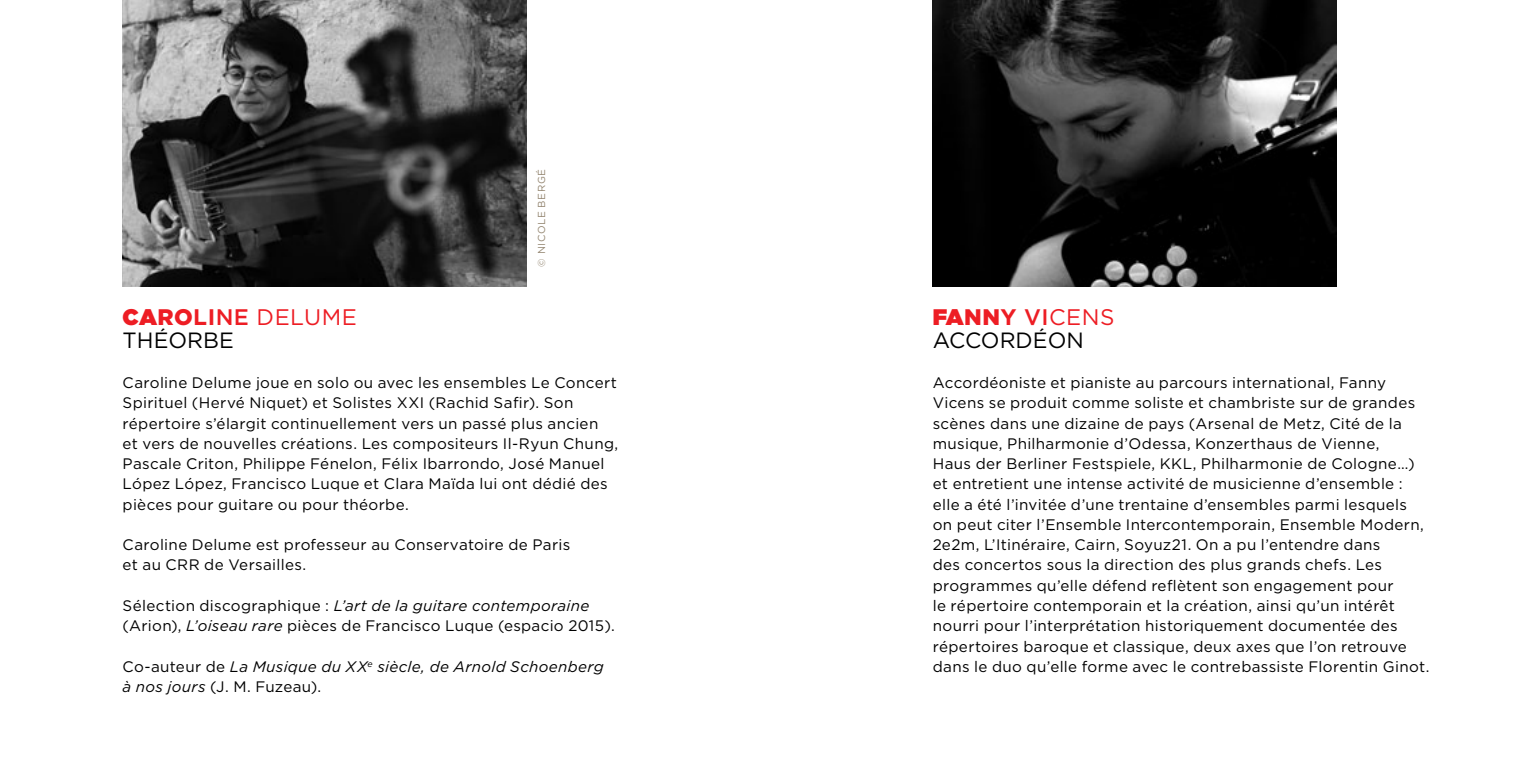
<style>
.page{position:relative;width:1531px;height:766px;background:#fff}
.page>*{position:absolute;margin:0;border:0;box-sizing:border-box;transform-origin:0 0}
.t1{font:22.5px "Gotham";letter-spacing:.02em;color:#ed1d24}
.t2{font:22.05px "Gotham";color:#000}
.t3{font:15.3px/20.2px "Gotham";letter-spacing:.02em;color:#000}
.t4{font:italic 15.3px/20.2px "Gotham";letter-spacing:.02em;color:#000}
.t5{font:10.12px "Gotham";letter-spacing:.07em;color:#948671}
.s1{font-weight:900}
.s2{font-weight:700}
.s3{font-weight:500}
.s4{font-style:italic}
.s5{font-style:normal}
</style>
<div class="page">
<img style="left:123px;top:0;width:404px;height:287px">
<img style="left:933px;top:0;width:404px;height:287px">
<p class="t5" style="left:535px;top:266px;width:99px;rotate:-90deg">© Nicole Bergé</p>
<h1 class="t1" style="left:123px;top:302px;width:236px"><span class="s1">Ca</span><span class="s1">RO</span><span class="s2">li</span><span class="s3">ne</span> Delum e</h1>
<h2 class="t2" style="left:123px;top:325px;width:113px">th éorbe</h2>
<p class="t3" style="left:123px;top:372px;width:497px">Caroline Delume joue en solo ou avec les ensembles Le Concert Spirituel (Hervé N iquet) et Solistes XXI (Rachid Safir). Son répertoire s’élargit continuellement vers un passé plus ancien<br>et vers de nouvelles créations. Les compositeurs Il-Ryun Chung, Pascale Criton, Philippe Fénelon, Félix Ibarrondo, José Manuel López López, Francisco Luque et Clara Maïda lui ont dédié des pièces pour guitare ou pour théorbe.</p>
<p class="t3" style="left:123px;top:534px;width:449px">Caroline Delume est professeur au Conservatoire de Paris et au CRR de Versailles.</p>
<p class="t3" style="left:123px;top:595px;width:494px">Sélection discographique : <span class="s4">L’art de la guitare contemporaine </span>(Arion), <span class="s4">L’oiseau rare</span> pièces de Francisco Luque (espacio 2015).</p>
<p class="t4" style="left:123px;top:655px;width:483px"><span class="s5">Co-auteur de</span> La Musique du XX<sup>e</sup> siècle, de Arnold Schoenberg à nos jours <span class="s5">(J. M. Fuzeau).</span></p>
<h1 class="t1" style="left:933px;top:302px;width:183px"><span class="s1">Fa</span><span class="s1">NN</span><span class="s2">y</span> <span class="s3">Vi</span>cens</h1>
<h2 class="t2" style="left:933px;top:325px;width:17px">acc</h2>
<h2 class="t2" style="left:981px;top:325px;width:104px">ordéon</h2>
<p class="t3" style="left:933px;top:372px;width:498px">Accordéoniste et pianiste au parcours international, Fanny Vicens se produit comme soliste et chambriste sur de grandes scènes dans une dizaine de pays (Arsenal de Metz, Cité de la musique, Philharmonie d’Odessa, Konzerthaus de Vienne,<br>Haus der Berliner Festspiele, KKL, Philharmonie de Cologne…) et entretient une intense activité de musicienne d’ensemble : elle a été l’invitée d’une trentaine d’ensembles parmi lesquels on peut citer l’Ensemble Intercontemporain, Ensemble Modern, 2e2m, L’Itinéraire, Cairn, Soyuz21. On a pu l’entendre dans<br>des concertos sous la direction des plus grands chefs. Les programmes qu’elle défend reflètent son engagement pour<br>le répertoire contemporain et la création, ainsi qu’un intérêt nourri pour l’interprétation historiquement documentée des répertoires baroque et classique, deux axes que l’on retrouve dans le duo qu’elle forme avec le contrebassiste Florentin Ginot.</p>
</div>
